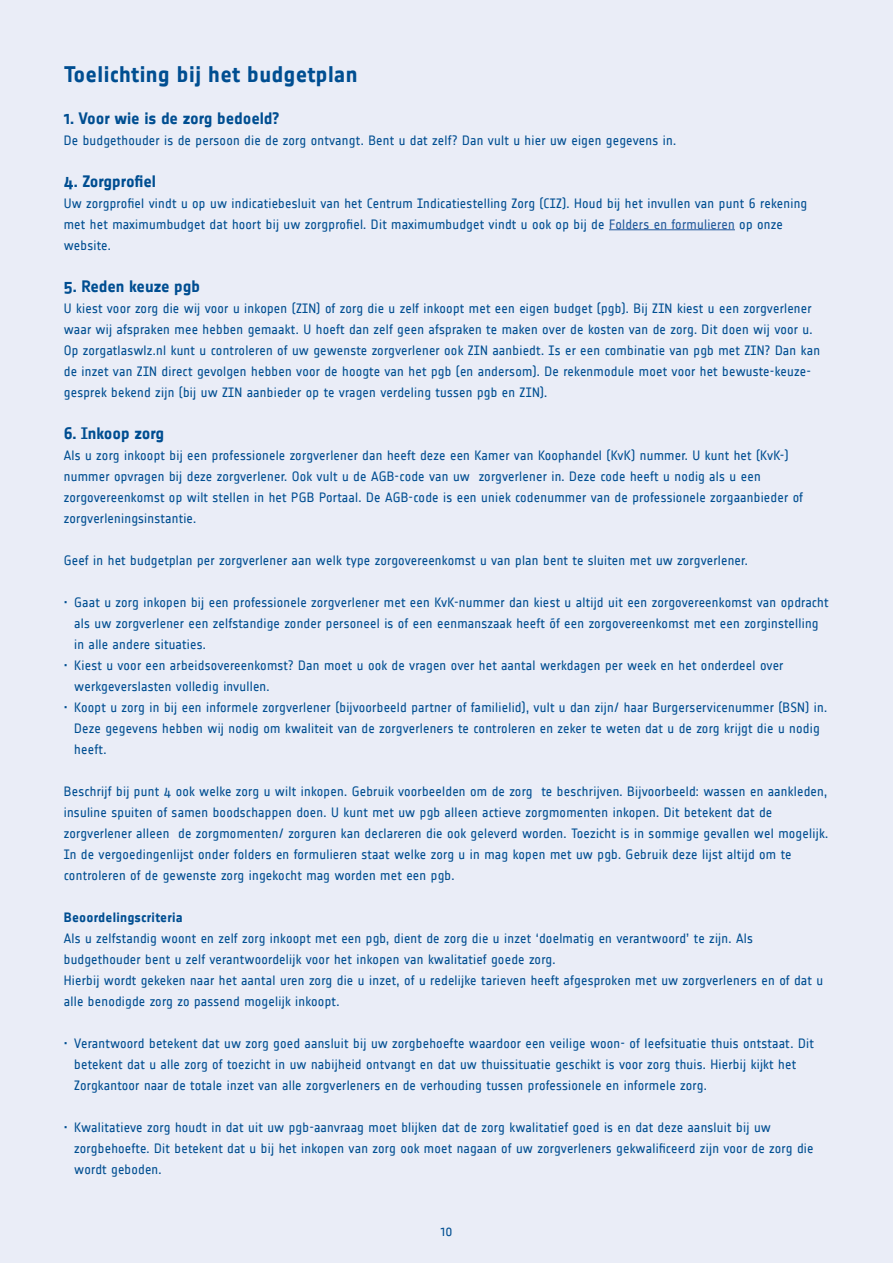
<style>
.page{position:relative;width:893px;height:1263px;background:#eaedf7}
.page>*{position:absolute;margin:0;border:0;box-sizing:border-box;transform-origin:0 0}
.kop{font:700 22.5px "Notes";letter-spacing:.015em;color:#004e91}
.Kopjes{font:700 16.5px "Notes";letter-spacing:-.005em;color:#004e91}
.Tekst{font:13.5px/21px "Notes";letter-spacing:.015em;color:#004e91}
.Tekst-2{font:700 13.5px "Notes";letter-spacing:.015em;color:#004e91}
.s1{color:#22599b}
</style>
<div class="page">
<hr style="left:609px;top:229px;width:126px;height:1px;background:#22599b">
<p class="kop" style="left:64px;top:61px;width:295px">Toelichting bij het budgetplan</p>
<p class="Kopjes" style="left:64px;top:109px;width:218px">1. Voor wie is de zorg bedoeld?</p>
<p class="Tekst" style="left:64px;top:130px;width:614px">De budgethouder is de persoon die de zorg ontvangt. Bent u dat zelf? Dan vult u hier uw eigen gegevens in.</p>
<p class="Kopjes" style="left:64px;top:172px;width:94px">4. Zorgprofiel</p>
<p class="Tekst" style="left:64px;top:193px;width:745px">Uw zorgprofiel vindt u op uw indicatiebesluit van het Centrum Indicatiestelling Zorg (CIZ). Houd bij het invullen van punt 6 rekening met het maximumbudget dat hoort bij uw zorgprofiel. Dit maximumbudget vindt u ook op bij de <span class="s1">Folders en formulieren</span> op onze website.</p>
<p class="Kopjes" style="left:64px;top:277px;width:138px">5. Reden keuze pgb</p>
<p class="Tekst" style="left:64px;top:298px;width:758px">U kiest voor zorg die wij voor u inkopen (ZIN) of zorg die u zelf inkoopt met een eigen budget (pgb). Bij ZIN kiest u een zorgverlener waar wij afspraken mee hebben gemaakt. U hoeft dan zelf geen afspraken te maken over de kosten van de zorg. Dit doen wij voor u.<br>Op zorgatlaswlz.nl kunt u controleren of uw gewenste zorgverlener ook ZIN aanbiedt. Is er een combinatie van pgb met ZIN? Dan kan de inzet van ZIN direct gevolgen hebben voor de hoogte van het pgb (en andersom). De rekenmodule moet voor het bewuste-keuze&shy;gesprek bekend zijn (bij uw ZIN aanbieder op te vragen verdeling tussen pgb en ZIN).</p>
<p class="Kopjes" style="left:64px;top:424px;width:102px">6. Inkoop zorg</p>
<p class="Tekst" style="left:64px;top:445px;width:741px">Als u zorg inkoopt bij een professionele zorgverlener dan heeft deze een Kamer van Koophandel (KvK) nummer. U kunt het (KvK-) nummer opvragen bij deze zorgverlener. Ook vult u de AGB-code van uw zorgverlener in. Deze code heeft u nodig als u een zorgovereenkomst op wilt stellen in het PGB Portaal. De AGB-code is een uniek codenummer van de professionele zorgaanbieder of zorgverleningsinstantie.</p>
<p class="Tekst" style="left:64px;top:550px;width:685px">Geef in het budgetplan per zorgverlener aan welk type zorgovereenkomst u van plan bent te sluiten met uw zorgverlener.</p>
<p class="Tekst" style="left:74px;top:592px;width:756px;text-indent:-10px">• Gaat u zorg inkopen bij een professionele zorgverlener met een KvK-nummer dan kiest u altijd uit een zorgovereenkomst van opdracht als uw zorgverlener een zelfstandige zonder personeel is of een eenmanszaak heeft óf een zorgovereenkomst met een zorginstelling in alle andere situaties.</p>
<p class="Tekst" style="left:74px;top:655px;width:711px;text-indent:-10px">• Kiest u voor een arbeidsovereenkomst? Dan moet u ook de vragen over het aantal werkdagen per week en het onderdeel over werkgeverslasten volledig invullen.</p>
<p class="Tekst" style="left:74px;top:697px;width:754px;text-indent:-10px">• Koopt u zorg in bij een informele zorgverlener (bijvoorbeeld partner of familielid), vult u dan zijn/ haar Burgerservicenummer (BSN) in.<br>Deze gegevens hebben wij nodig om kwaliteit van de zorgverleners te controleren en zeker te weten dat u de zorg krijgt die u nodig heeft.</p>
<p class="Tekst" style="left:64px;top:781px;width:766px">Beschrijf bij punt 4 ook welke zorg u wilt inkopen. Gebruik voorbeelden om de zorg te beschrijven. Bijvoorbeeld: wassen en aankleden, insuline spuiten of samen boodschappen doen. U kunt met uw pgb alleen actieve zorgmomenten inkopen. Dit betekent dat de zorgverlener alleen de zorgmomenten/ zorguren kan declareren die ook geleverd worden. Toezicht is in sommige gevallen wel mogelijk.<br>In de vergoedingenlijst onder folders en formulieren staat welke zorg u in mag kopen met uw pgb. Gebruik deze lijst altijd om te controleren of de gewenste zorg ingekocht mag worden met een pgb.</p>
<p class="Tekst-2" style="left:64px;top:909px;width:120px">Beoordelingscriteria</p>
<p class="Tekst" style="left:64px;top:928px;width:691px">Als u zelfstandig woont en zelf zorg inkoopt met een pgb, dient de zorg die u inzet ‘doelmatig en verantwoord’ te zijn. Als budgethouder bent u zelf verantwoordelijk voor het inkopen van kwalitatief goede zorg.</p>
<p class="Tekst" style="left:64px;top:970px;width:761px">Hierbij wordt gekeken naar het aantal uren zorg die u inzet, of u redelijke tarieven heeft afgesproken met uw zorgverleners en of dat u alle benodigde zorg zo passend mogelijk inkoopt.</p>
<p class="Tekst" style="left:74px;top:1033px;width:741px;text-indent:-10px">• Verantwoord betekent dat uw zorg goed aansluit bij uw zorgbehoefte waardoor een veilige woon- of leefsituatie thuis ontstaat. Dit betekent dat u alle zorg of toezicht in uw nabijheid ontvangt en dat uw thuissituatie geschikt is voor zorg thuis. Hierbij kijkt het<br>Zorgkantoor naar de totale inzet van alle zorgverleners en de verhouding tussen professionele en informele zorg.</p>
<p class="Tekst" style="left:74px;top:1117px;width:741px;text-indent:-10px">• Kwalitatieve zorg houdt in dat uit uw pgb-aanvraag moet blijken dat de zorg kwalitatief goed is en dat deze aansluit bij uw zorgbehoefte. Dit betekent dat u bij het inkopen van zorg ook moet nagaan of uw zorgverleners gekwalificeerd zijn voor de zorg die wordt geboden.</p>
<p class="Tekst" style="left:440px;top:1221px;width:13px">10</p>
</div>
